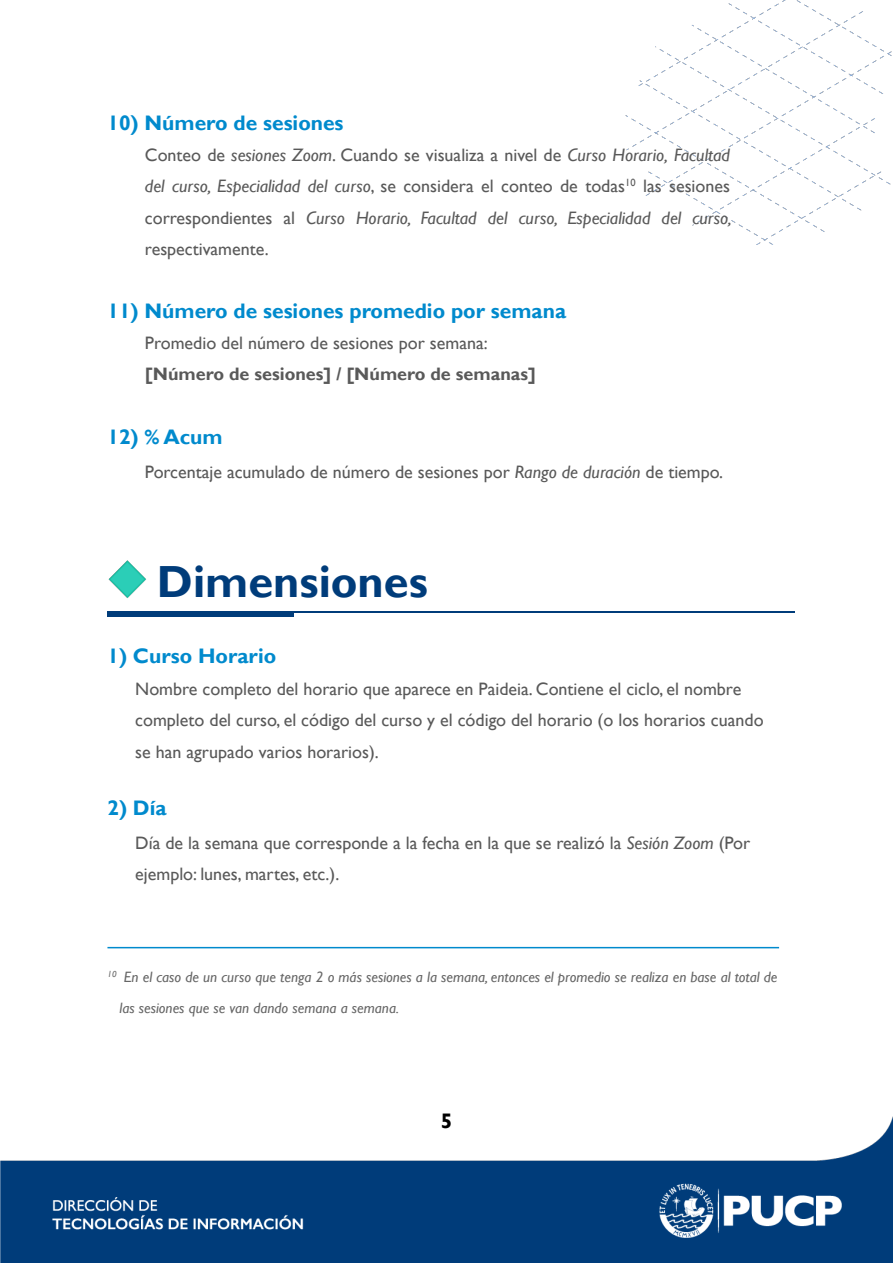
<style>
.page{position:relative;width:893px;height:1263px;background:#fff}
.page>*{position:absolute;margin:0;border:0;box-sizing:border-box;transform-origin:0 0}
.t1{font:700 45px "Gill Sans";color:#003c7a}
.t2{font:700 21px "Gill Sans";color:#008acd}
.t3{font:700 21px "Gill Sans";color:#000}
.t4{font:18px/31.5px "Gill Sans";color:#595959}
.t5{font:italic 18px/31.5px "Gill Sans";color:#595959;text-align:justify}
.t6{font:700 18px "Gill Sans";color:#595959}
.t7{font:italic 15px/31.5px "Gill Sans";color:#666}
.s1{font-style:normal}
.s2{font-style:italic}
</style>
<div class="page">
<hr style="left:107px;top:611px;width:688px;height:1px;background:#003c7a">
<div style="left:107px;top:612px;width:187px;height:5px;background:#003c7a"></div>
<img style="left:0;top:1116px;width:893px;height:147px">
<img style="left:108px;top:560px;width:38px;height:38px">
<img style="left:625px;top:0;width:267px;height:245px">
<hr style="left:107px;top:947px;width:672px;height:1px;background:#008acd">
<p class="t2" style="left:107px;top:110px;width:238px">10) Número de sesiones</p>
<p class="t5" style="left:145px;top:139px;width:588px"><span class="s1">Conteo de</span> sesiones Zoom<span class="s1">. Cuando se visualiza a nivel de</span> Curso Horario, Facultad del curso, Especialidad del curso<span class="s1">, se considera el conteo de todas</span><sup>10</sup> <span class="s1">las sesiones correspondientes al</span> Curso Horario, Facultad del curso, Especialidad del curso, <span class="s1">respectivamente.</span></p>
<p class="t2" style="left:107px;top:298px;width:460px">11) Número de sesiones promedio por semana</p>
<p class="t4" style="left:145px;top:327px;width:344px">Promedio del número de sesiones por semana:</p>
<p class="t6" style="left:145px;top:364px;width:392px">[Número de sesiones] / [Número de semanas]</p>
<p class="t2" style="left:107px;top:425px;width:117px">12) % Acum</p>
<p class="t4" style="left:145px;top:456px;width:580px">Porcentaje acumulado de número de sesiones por <span class="s2">Rango de duración</span> de tiempo.</p>
<h1 class="t1" style="left:157px;top:555px;width:272px">Dimensiones</h1>
<p class="t2" style="left:107px;top:644px;width:170px">1) Curso Horario</p>
<p class="t4" style="left:135px;top:673px;width:630px">Nombre completo del horario que aparece en Paideia. Contiene el ciclo, el nombre completo del curso, el código del curso y el código del horario (o los horarios cuando se han agrupado varios horarios).</p>
<p class="t2" style="left:107px;top:795px;width:61px">2) Día</p>
<p class="t4" style="left:135px;top:827px;width:617px">Día de la semana que corresponde a la fecha en la que se realizó la <span class="s2">Sesión Zoom</span> (Por ejemplo: lunes, martes, etc.).</p>
<p class="t7" style="left:120px;top:961px;width:659px;text-indent:-12px"><sup>10</sup> En el caso de un curso que tenga 2 o más sesiones a la semana, entonces el promedio se realiza en base al total de las sesiones que se van dando semana a semana.</p>
<p class="t3" style="left:441px;top:1108px;width:13px">5</p>
</div>
